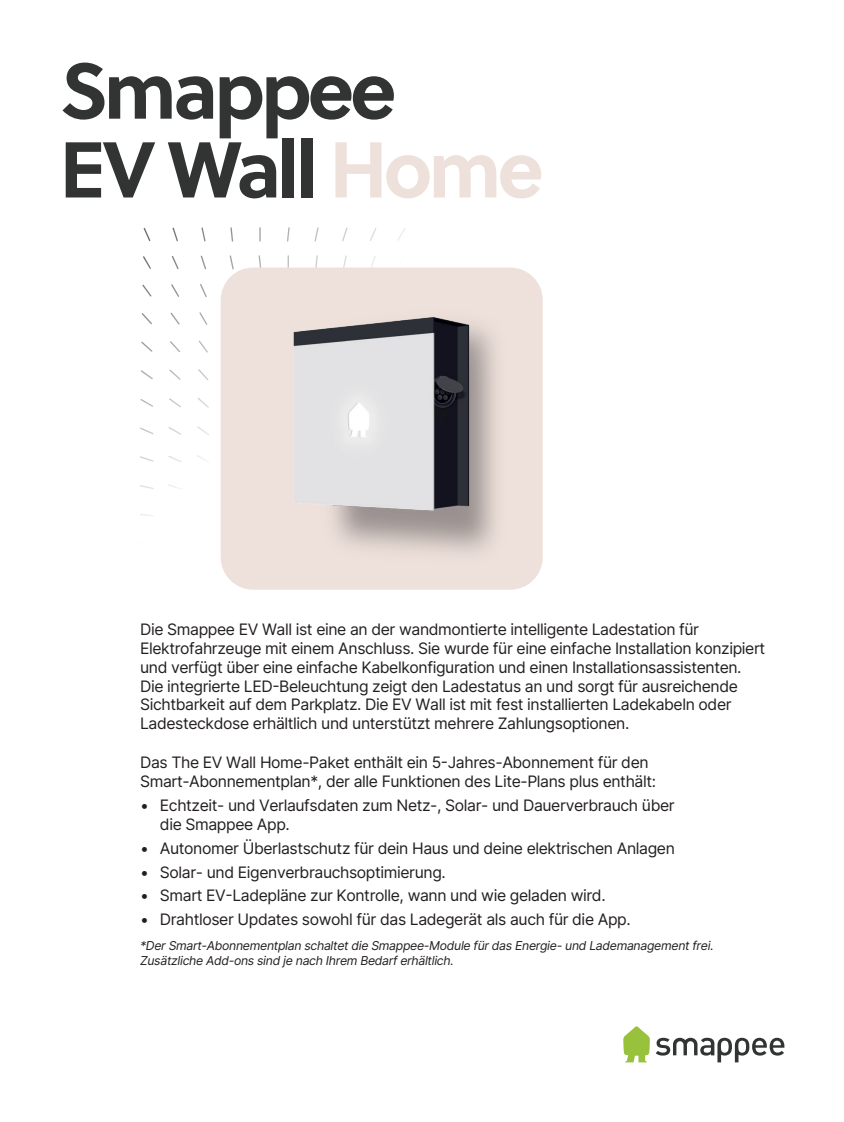
<style>
.page{position:relative;width:844px;height:1122px;background:#fff}
.page>*{position:absolute;margin:0;border:0;box-sizing:border-box;transform-origin:0 0}
.t1{font:700 78.75px/78.8px "Soleil";letter-spacing:-.05em;color:#323434}
.t2{font:15.75px/18.9px "Inter";letter-spacing:-.025em;color:#231f20}
.t3{font:12.25px/14.7px "Inter";letter-spacing:-.025em;color:#231f20}
.s1{color:#eee1db}
</style>
<div class="page">
<svg style="left:140px;top:514px;width:13px;height:2px"></svg>
<svg style="left:140px;top:485px;width:14px;height:4px"></svg>
<svg style="left:140px;top:456px;width:14px;height:5px"></svg>
<svg style="left:140px;top:427px;width:13px;height:7px"></svg>
<svg style="left:140px;top:399px;width:13px;height:8px"></svg>
<svg style="left:141px;top:370px;width:12px;height:9px"></svg>
<svg style="left:141px;top:341px;width:11px;height:11px"></svg>
<svg style="left:142px;top:313px;width:10px;height:11px"></svg>
<svg style="left:142px;top:284px;width:9px;height:12px"></svg>
<svg style="left:143px;top:256px;width:8px;height:13px"></svg>
<svg style="left:143px;top:228px;width:7px;height:13px"></svg>
<svg style="left:168px;top:456px;width:14px;height:6px"></svg>
<svg style="left:168px;top:427px;width:13px;height:8px"></svg>
<svg style="left:169px;top:398px;width:12px;height:9px"></svg>
<svg style="left:169px;top:370px;width:12px;height:10px"></svg>
<svg style="left:170px;top:341px;width:10px;height:11px"></svg>
<svg style="left:170px;top:312px;width:10px;height:12px"></svg>
<svg style="left:171px;top:284px;width:8px;height:13px"></svg>
<svg style="left:172px;top:256px;width:7px;height:13px"></svg>
<svg style="left:172px;top:227px;width:6px;height:14px"></svg>
<svg style="left:197px;top:426px;width:12px;height:9px"></svg>
<svg style="left:198px;top:398px;width:11px;height:10px"></svg>
<svg style="left:198px;top:369px;width:10px;height:11px"></svg>
<svg style="left:199px;top:340px;width:9px;height:12px"></svg>
<svg style="left:199px;top:312px;width:8px;height:13px"></svg>
<svg style="left:200px;top:284px;width:7px;height:13px"></svg>
<svg style="left:201px;top:255px;width:5px;height:14px"></svg>
<svg style="left:201px;top:227px;width:4px;height:14px"></svg>
<svg style="left:229px;top:255px;width:5px;height:14px"></svg>
<svg style="left:230px;top:227px;width:3px;height:14px"></svg>
<svg style="left:258px;top:255px;width:3px;height:12px"></svg>
<svg style="left:259px;top:227px;width:2px;height:14px"></svg>
<svg style="left:287px;top:255px;width:2px;height:12px"></svg>
<svg style="left:287px;top:227px;width:2px;height:14px"></svg>
<svg style="left:315px;top:255px;width:3px;height:12px"></svg>
<svg style="left:314px;top:227px;width:4px;height:14px"></svg>
<svg style="left:343px;top:255px;width:4px;height:12px"></svg>
<svg style="left:342px;top:227px;width:5px;height:14px"></svg>
<svg style="left:371px;top:256px;width:5px;height:11px"></svg>
<svg style="left:370px;top:228px;width:6px;height:13px"></svg>
<svg style="left:398px;top:228px;width:7px;height:12px"></svg>
<div style="left:220px;top:267px;width:322px;height:322px;background:#eee1db;border-radius:33px"></div>
<img style="left:220px;top:283px;width:322px;height:306px">
<svg style="left:623px;top:1026px;width:26px;height:36px"></svg>
<svg style="left:655px;top:1037px;width:129px;height:25px"></svg>
<h1 class="t1" style="left:60px;top:52px;width:485px">Smappee<br>EV Wall <span class="s1">Home</span></h1>
<p class="t2" style="left:140px;top:619px;width:626px">Die Smappee EV Wall ist eine an der wandmontierte intelligente Ladestation für Elektrofahrzeuge mit einem Anschluss. Sie wurde für eine einfache Installation konzipiert und verfügt über eine einfache Kabelkonfiguration und einen Installationsassistenten.<br>Die integrierte LED-Beleuchtung zeigt den Ladestatus an und sorgt für ausreichende Sichtbarkeit auf dem Parkplatz. Die EV Wall ist mit fest installierten Ladekabeln oder Ladesteckdose erhältlich und unterstützt mehrere Zahlungsoptionen.</p>
<p class="t2" style="left:140px;top:752px;width:517px">Das The EV Wall Home-Paket enthält ein 5-Jahres-Abonnement für den<br>Smart-Abonnementplan*, der alle Funktionen des Lite-Plans plus enthält:</p>
<p class="t2" style="left:160px;top:795px;width:516px;text-indent:-20px">• Echtzeit- und Verlaufsdaten zum Netz-, Solar- und Dauerverbrauch über die Smappee App.</p>
<p class="t2" style="left:140px;top:837px;width:536px">• Autonomer Überlastschutz für dein Haus und deine elektrischen Anlagen</p>
<p class="t2" style="left:140px;top:861px;width:307px">• Solar- und Eigenverbrauchsoptimierung.</p>
<p class="t2" style="left:140px;top:885px;width:467px">• Smart EV-Ladepläne zur Kontrolle, wann und wie geladen wird.</p>
<p class="t2" style="left:140px;top:909px;width:492px">• Drahtloser Updates sowohl für das Ladegerät als auch für die App.</p>
<p class="t3" style="left:140px;top:937px;width:575px">*Der Smart-Abonnementplan schaltet die Smappee-Module für das Energie- und Lademanagement frei.<br>Zusätzliche Add-ons sind je nach Ihrem Bedarf erhältlich.</p>
</div>
